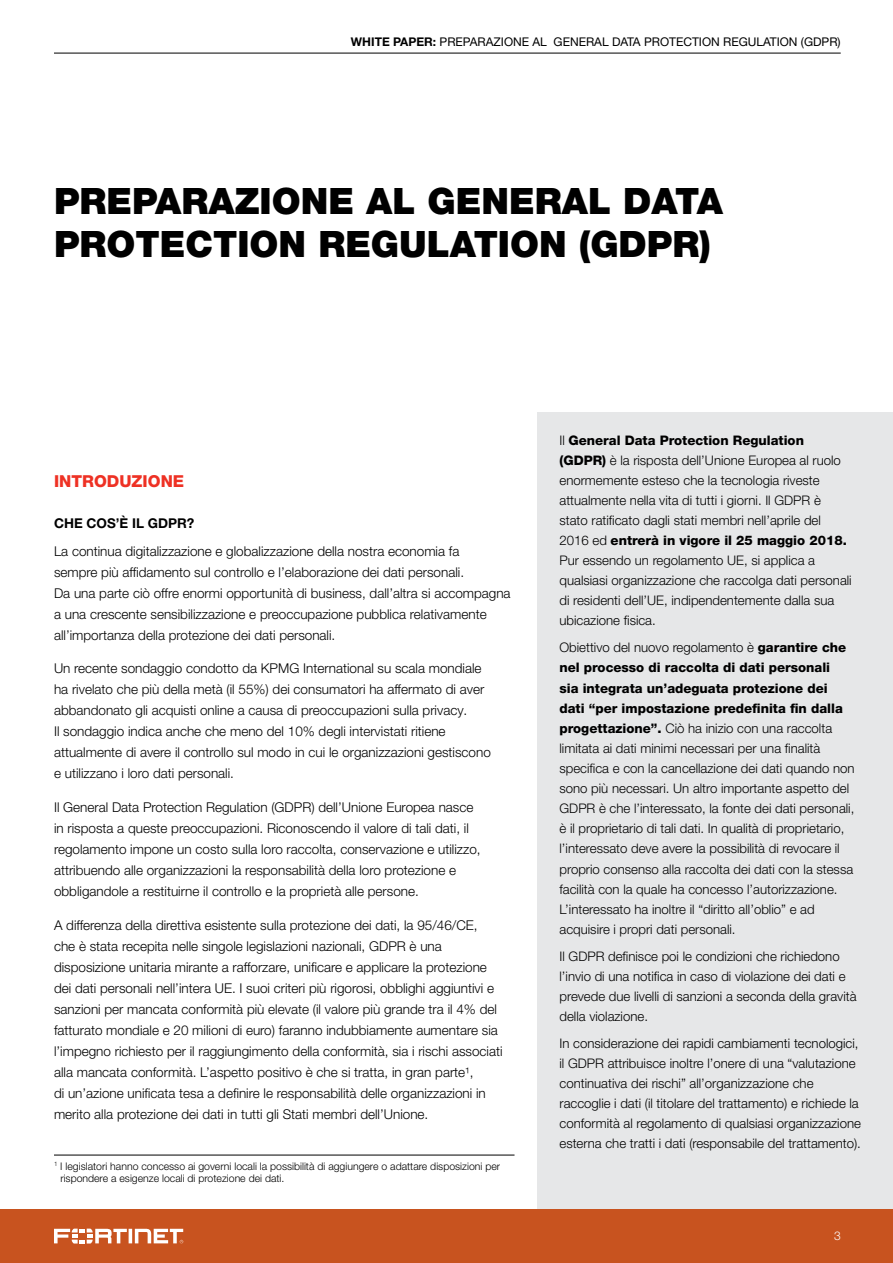
<style>
.page{position:relative;width:893px;height:1263px;background:#fff}
.page>*{position:absolute;margin:0;border:0;box-sizing:border-box;transform-origin:0 0}
.t1{font:900 36.45px/43.7px "Helvetica Neue LT Pro";color:#000}
.t2{font:800 16.5px "Helvetica Neue LT Pro";color:#ee3124}
.t3{font:300 13.5px/21px "Helvetica Neue LT Pro";color:#000}
.t4{font:700 13.5px "Helvetica Neue LT Pro";color:#000}
.t5{font:300 13.2px/20.1px "Helvetica Neue LT Pro";color:#000}
.t6{font:12px "Helvetica Neue LT Pro";color:#000}
.t7{font:300 12px "Helvetica Neue LT Pro";color:#fff}
.t8{font:300 10.5px/12.6px "Helvetica Neue LT Pro";color:#000}
.s1{font-weight:700}
.s2{font-weight:800}
</style>
<div class="page">
<div style="left:0;top:1209px;width:893px;height:54px;background:#c8531f"></div>
<svg style="left:54px;top:1228px;width:129px;height:15px"></svg>
<hr style="left:54px;top:53px;width:787px;height:1px;background:#000">
<div style="left:537px;top:412px;width:356px;height:797px;background:#e6e7e8"></div>
<hr style="left:54px;top:1155px;width:460px;height:1px;background:#000">
<p class="t6" style="left:351px;top:34px;width:491px"><span class="s1">WHITE PAPER:</span> PREPARAZIONE AL GENERAL DATA PROTECTION REGULATION (GDPR)</p>
<h1 class="t1" style="left:54px;top:179px;width:671px">PREPARAZIONE AL GENERAL DATA<br>PROTECTION REGULATION (GDPR)</h1>
<p class="t2" style="left:54px;top:471px;width:132px">INTRODUZIONE</p>
<p class="t4" style="left:54px;top:514px;width:142px">CHE COS’È IL GDPR?</p>
<p class="t3" style="left:54px;top:540px;width:458px">La continua digitalizzazione e globalizzazione della nostra economia fa<br>sempre più affidamento sul controllo e l’elaborazione dei dati personali.<br>Da una parte ciò offre enormi opportunità di business, dall’altra si accompagna a una crescente sensibilizzazione e preoccupazione pubblica relativamente all’importanza della protezione dei dati personali.</p>
<p class="t3" style="left:54px;top:658px;width:438px">Un recente sondaggio condotto da KPMG International su scala mondiale ha rivelato che più della metà (il 55%) dei consumatori ha affermato di aver abbandonato gli acquisti online a causa di preoccupazioni sulla privacy.<br>Il sondaggio indica anche che meno del 10% degli intervistati ritiene attualmente di avere il controllo sul modo in cui le organizzazioni gestiscono e utilizzano i loro dati personali.</p>
<p class="t3" style="left:54px;top:796px;width:428px">Il General Data Protection Regulation (GDPR) dell’Unione Europea nasce in risposta a queste preoccupazioni. Riconoscendo il valore di tali dati, il regolamento impone un costo sulla loro raccolta, conservazione e utilizzo, attribuendo alle organizzazioni la responsabilità della loro protezione e obbligandole a restituirne il controllo e la proprietà alle persone.</p>
<p class="t3" style="left:54px;top:914px;width:450px">A differenza della direttiva esistente sulla protezione dei dati, la 95/46/CE,<br>che è stata recepita nelle singole legislazioni nazionali, GDPR è una disposizione unitaria mirante a rafforzare, unificare e applicare la protezione dei dati personali nell’intera UE. I suoi criteri più rigorosi, obblighi aggiuntivi e sanzioni per mancata conformità più elevate (il valore più grande tra il 4% del fatturato mondiale e 20 milioni di euro) faranno indubbiamente aumentare sia l’impegno richiesto per il raggiungimento della conformità, sia i rischi associati alla mancata conformità. L’aspetto positivo è che si tratta, in gran parte¹,<br>di un’azione unificata tesa a definire le responsabilità delle organizzazioni in merito alla protezione dei dati in tutti gli Stati membri dell’Unione.</p>
<p class="t8" style="left:60px;top:1159px;width:441px;text-indent:-6px"><sup>1</sup> I legislatori hanno concesso ai governi locali la possibilità di aggiungere o adattare disposizioni per rispondere a esigenze locali di protezione dei dati.</p>
<p class="t5" style="left:559px;top:429px;width:294px">Il <span class="s2">General Data Protection Regulation (GDPR)</span> è la risposta dell’Unione Europea al ruolo enormemente esteso che la tecnologia riveste attualmente nella vita di tutti i giorni. Il GDPR è stato ratificato dagli stati membri nell’aprile del 2016 ed <span class="s2">entrerà in vigore il 25 maggio 2018.<br></span>Pur essendo un regolamento UE, si applica a qualsiasi organizzazione che raccolga dati personali di residenti dell’UE, indipendentemente dalla sua ubicazione fisica.</p>
<p class="t5" style="left:559px;top:637px;width:297px">Obiettivo del nuovo regolamento è <span class="s2">garantire che nel processo di raccolta di dati personali<br>sia integrata un’adeguata protezione dei dati “per impostazione predefinita fin dalla progettazione”.</span> Ciò ha inizio con una raccolta limitata ai dati minimi necessari per una finalità specifica e con la cancellazione dei dati quando non sono più necessari. Un altro importante aspetto del GDPR è che l’interessato, la fonte dei dati personali, è il proprietario di tali dati. In qualità di proprietario, l’interessato deve avere la possibilità di revocare il proprio consenso alla raccolta dei dati con la stessa facilità con la quale ha concesso l’autorizzazione.<br>L’interessato ha inoltre il “diritto all’oblio” e ad acquisire i propri dati personali.</p>
<p class="t5" style="left:559px;top:946px;width:299px">Il GDPR definisce poi le condizioni che richiedono l’invio di una notifica in caso di violazione dei dati e prevede due livelli di sanzioni a seconda della gravità della violazione.</p>
<p class="t5" style="left:559px;top:1033px;width:303px">In considerazione dei rapidi cambiamenti tecnologici, il GDPR attribuisce inoltre l’onere di una “valutazione continuativa dei rischi” all’organizzazione che raccoglie i dati (il titolare del trattamento) e richiede la conformità al regolamento di qualsiasi organizzazione esterna che tratti i dati (responsabile del trattamento).</p>
<p class="t7" style="left:834px;top:1229px;width:8px">3</p>
</div>
